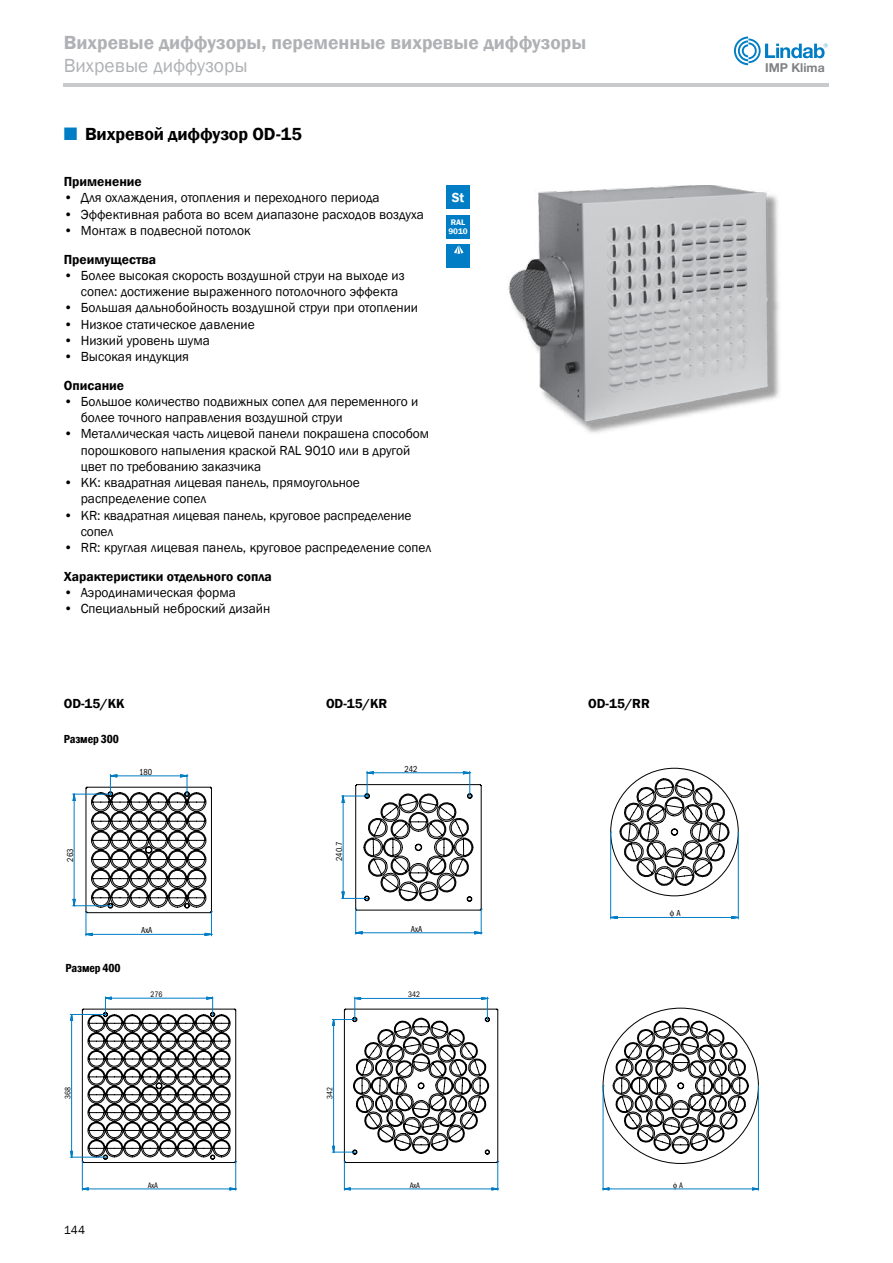
<style>
.page{position:relative;width:893px;height:1263px;background:#fff}
.page>*{position:absolute;margin:0;border:0;box-sizing:border-box;transform-origin:0 0}
.t1{font:600 19.5px "Franklin Gothic";color:#afb1b4}
.t2{font:19.5px "Franklin Gothic";color:#afb1b4}
.t3{font:600 18px "Franklin Gothic";letter-spacing:-.01em;color:#000}
.t4{font:13.5px/16.2px "Franklin Gothic";color:#000}
.t5{font:600 13.5px "Franklin Gothic";color:#000}
.t6{font:600 13.5px "Franklin Gothic";color:#fff}
.t7{font:700 12.3px "Helvetica Neue LT Pro";color:#808285}
.t8{font:600 condensed 12px "Franklin Gothic";letter-spacing:-.01em;color:#000}
.t9{font:12px "Franklin Gothic";color:#000}
.t10{font:9px "Franklin Gothic URW Con Boo";color:#000;scale:.95 1}
.t11{font:8.25px "Franklin Gothic URW Con Boo";color:#000;scale:.95 1}
.t12{font:600 8.25px/9px "Franklin Gothic";color:#fff}
.s1{color:#007dc5}
</style>
<div class="page">
<img style="left:508px;top:185px;width:271px;height:248px">
<div style="left:446px;top:185px;width:24px;height:24px;background:#007dc5"></div>
<div style="left:446px;top:215px;width:24px;height:23px;background:#007dc5"></div>
<div style="left:446px;top:244px;width:24px;height:24px;background:#007dc5"></div>
<svg style="left:454px;top:245px;width:10px;height:9px"></svg>
<svg style="left:72px;top:774px;width:141px;height:163px"></svg>
<svg style="left:70px;top:996px;width:168px;height:194px"></svg>
<hr style="left:64px;top:83px;width:765px;height:3px;background:#c9cacc">
<svg style="left:734px;top:37px;width:94px;height:28px"></svg>
<svg style="left:341px;top:771px;width:142px;height:164px"></svg>
<svg style="left:610px;top:767px;width:129px;height:152px"></svg>
<svg style="left:331px;top:996px;width:169px;height:194px"></svg>
<svg style="left:602px;top:1007px;width:157px;height:183px"></svg>
<h1 class="t1" style="left:64px;top:30px;width:524px">Вихревые диффузоры, переменные вихревые диффузоры</h1>
<h1 class="t2" style="left:64px;top:54px;width:185px">Вихревые диффузоры</h1>
<h2 class="t3" style="left:64px;top:123px;width:240px"><span class="s1">■</span> Вихревой диффузор OD-15</h2>
<p class="t5" style="left:64px;top:173px;width:80px">Применение</p>
<p class="t4" style="left:64px;top:190px;width:317px">• Для охлаждения, отопления и переходного периода</p>
<p class="t4" style="left:64px;top:206px;width:362px">• Эффективная работа во всем диапазоне расходов воздуха</p>
<p class="t4" style="left:64px;top:222px;width:188px">• Монтаж в подвесной потолок</p>
<p class="t5" style="left:64px;top:251px;width:94px">Преимущества</p>
<p class="t4" style="left:81px;top:268px;width:325px;text-indent:-17px">• Более высокая скорость воздушной струи на выходе из сопел: достижение выраженного потолочного эффекта</p>
<p class="t4" style="left:64px;top:300px;width:356px">• Большая дальнобойность воздушной струи при отоплении</p>
<p class="t4" style="left:64px;top:316px;width:193px">• Низкое статическое давление</p>
<p class="t4" style="left:64px;top:332px;width:148px">• Низкий уровень шума</p>
<p class="t4" style="left:64px;top:349px;width:127px">• Высокая индукция</p>
<p class="t5" style="left:64px;top:377px;width:62px">Описание</p>
<p class="t4" style="left:81px;top:394px;width:339px;text-indent:-17px">• Большое количество подвижных сопел для переменного и более точного направления воздушной струи</p>
<p class="t4" style="left:81px;top:426px;width:350px;text-indent:-17px">• Металлическая часть лицевой панели покрашена способом порошкового напыления краской RAL 9010 или в другой цвет по требованию заказчика</p>
<p class="t4" style="left:81px;top:475px;width:281px;text-indent:-17px">• KK: квадратная лицевая панель, прямоугольное распределение сопел</p>
<p class="t4" style="left:81px;top:507px;width:332px;text-indent:-17px">• KR: квадратная лицевая панель, круговое распределение сопел</p>
<p class="t4" style="left:64px;top:540px;width:369px">• RR: круглая лицевая панель, круговое распределение сопел</p>
<p class="t5" style="left:64px;top:568px;width:210px">Характеристики отдельного сопла</p>
<p class="t4" style="left:64px;top:585px;width:174px">• Аэродинамическая форма</p>
<p class="t4" style="left:64px;top:601px;width:208px">• Специальный неброский дизайн</p>
<p class="t6" style="left:452px;top:189px;width:14px">St</p>
<p class="t12" style="left:448px;top:218px;width:21px">RAL<br>9010</p>
<p class="t5" style="left:64px;top:695px;width:62px">OD-15/KK</p>
<p class="t5" style="left:326px;top:695px;width:63px">OD-15/KR</p>
<p class="t5" style="left:588px;top:695px;width:63px">OD-15/RR</p>
<p class="t8" style="left:64px;top:731px;width:57px">Размер 300</p>
<p class="t10" style="left:139px;top:766px;width:15px">180</p>
<p class="t10" style="left:65px;top:862px;width:15px;rotate:-90deg">263</p>
<p class="t8" style="left:66px;top:960px;width:57px">Размер 400</p>
<p class="t10" style="left:141px;top:925px;width:13px">AxA</p>
<p class="t11" style="left:151px;top:989px;width:14px">276</p>
<p class="t10" style="left:334px;top:861px;width:22px;rotate:-90deg">240.7</p>
<p class="t10" style="left:404px;top:763px;width:15px">242</p>
<p class="t10" style="left:411px;top:923px;width:13px">AxA</p>
<p class="t11" style="left:408px;top:990px;width:14px">342</p>
<p class="t10" style="left:676px;top:908px;width:6px">A</p>
<p class="t11" style="left:63px;top:1098px;width:14px;rotate:-90deg">368</p>
<p class="t9" style="left:64px;top:1223px;width:23px">144</p>
<p class="t11" style="left:148px;top:1180px;width:12px">AxA</p>
<p class="t11" style="left:325px;top:1098px;width:14px;rotate:-90deg">342</p>
<p class="t11" style="left:410px;top:1180px;width:12px">AxA</p>
<p class="t11" style="left:679px;top:1180px;width:6px">A</p>
<p class="t7" style="left:765px;top:60px;width:61px">IMP Klima</p>
</div>
